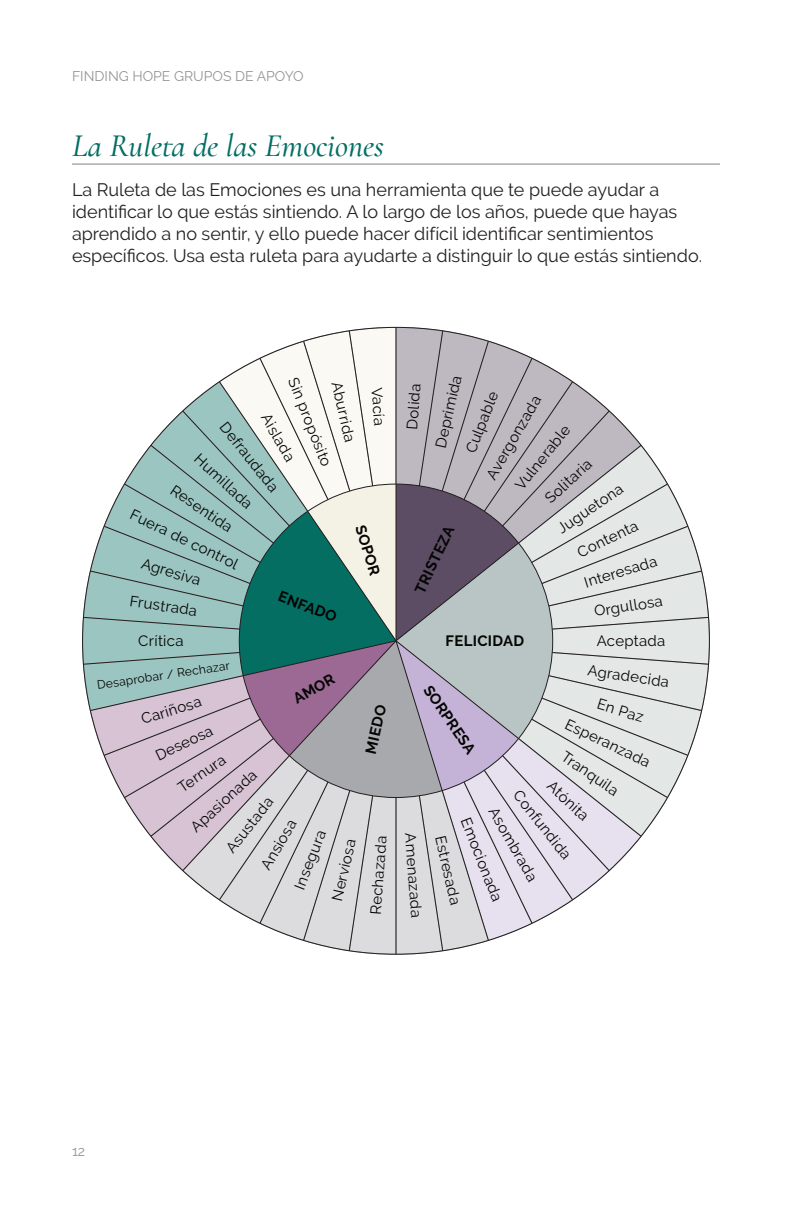
<style>
.page{position:relative;width:792px;height:1224px;background:#fff}
.page>*{position:absolute;margin:0;border:0;box-sizing:border-box;transform-origin:0 0}
.Section_Header{font:italic 500 32px "Cormorant Garamond";color:#056e63}
.t1{font:18px/22px "Raleway";color:#231f20}
.t2{font:15px "Raleway";letter-spacing:.02em;color:#050504}
.t3{font:700 15px "Raleway";letter-spacing:.02em;color:#050504}
.t4{font:14px "Raleway";color:#939598}
.t5{font:12px "Raleway";color:#050504}
</style>
<div class="page">
<hr style="left:72px;top:164px;width:648px;height:1px;background:#808285">
<svg style="left:83px;top:327px;width:626px;height:627px"></svg>
<p class="t4" style="left:72px;top:68px;width:233px">FINDING HOPE GRUPOS DE APOYO</p>
<p class="Section_Header" style="left:72px;top:126px;width:314px">La Ruleta de las Emociones</p>
<p class="t1" style="left:72px;top:178px;width:632px">La Ruleta de las Emociones es una herramienta que te puede ayudar a identificar lo que estás sintiendo. A lo largo de los años, puede que hayas aprendido a no sentir, y ello puede hacer difícil identificar sentimientos específicos. Usa esta ruleta para ayudarte a distinguir lo que estás sintiendo.</p>
<p class="t2" style="left:432px;top:446px;width:76px;rotate:-77deg">Deprimida</p>
<p class="t2" style="left:301px;top:375px;width:95px;rotate:69deg">Sin propósito</p>
<p class="t2" style="left:345px;top:380px;width:63px;rotate:77deg">Aburrida</p>
<p class="t2" style="left:386px;top:387px;width:40px;rotate:86deg">Vacía</p>
<p class="t2" style="left:403px;top:429px;width:47px;rotate:-86deg">Dolida</p>
<p class="t2" style="left:462px;top:449px;width:66px;rotate:-69deg">Culpable</p>
<p class="t2" style="left:483px;top:474px;width:95px;rotate:-60deg">Avergonzada</p>
<p class="t2" style="left:273px;top:410px;width:54px;rotate:60deg">Aislada</p>
<p class="t2" style="left:230px;top:419px;width:86px;rotate:51deg">Defraudada</p>
<p class="t2" style="left:511px;top:482px;width:80px;rotate:-51deg">Vulnerable</p>
<p class="t2" style="left:203px;top:450px;width:75px;rotate:43deg">Humillada</p>
<p class="t2" style="left:541px;top:494px;width:59px;rotate:-43deg">Solitaria</p>
<p class="t2" style="left:177px;top:481px;width:73px;rotate:34deg">Resentida</p>
<p class="t2" style="left:554px;top:523px;width:77px;rotate:-34deg">Juguetona</p>
<p class="t2" style="left:135px;top:505px;width:120px;rotate:26deg">Fuera de control</p>
<p class="t2" style="left:575px;top:545px;width:67px;rotate:-26deg">Contenta</p>
<p class="t3" style="left:368px;top:523px;width:54px;rotate:73deg">SOPOR</p>
<p class="t3" style="left:411px;top:588px;width:74px;rotate:-64deg">TRISTEZA</p>
<p class="t2" style="left:144px;top:554px;width:63px;rotate:17deg">Agresiva</p>
<p class="t2" style="left:131px;top:592px;width:69px;rotate:9deg">Frustrada</p>
<p class="t2" style="left:138px;top:632px;width:47px">Crítica</p>
<p class="t5" style="left:96px;top:678px;width:136px;rotate:-9deg">Desaprobar / Rechazar</p>
<p class="t2" style="left:139px;top:711px;width:64px;rotate:-17deg">Cariñosa</p>
<p class="t2" style="left:153px;top:749px;width:63px;rotate:-26deg">Deseosa</p>
<p class="t2" style="left:582px;top:574px;width:77px;rotate:-17deg">Interesada</p>
<p class="t3" style="left:282px;top:587px;width:63px;rotate:21deg">ENFADO</p>
<p class="t2" style="left:593px;top:603px;width:71px;rotate:-9deg">Orgullosa</p>
<p class="t3" style="left:446px;top:632px;width:80px">FELICIDAD</p>
<p class="t2" style="left:597px;top:632px;width:70px">Aceptada</p>
<p class="t2" style="left:589px;top:661px;width:84px;rotate:9deg">Agradecida</p>
<p class="t3" style="left:290px;top:692px;width:47px;rotate:-30deg">AMOR</p>
<p class="t3" style="left:435px;top:682px;width:81px;rotate:56deg">SORPRESA</p>
<p class="t2" style="left:600px;top:695px;width:49px;rotate:17deg">En Paz</p>
<p class="t3" style="left:362px;top:751px;width:51px;rotate:-77deg">MIEDO</p>
<p class="t2" style="left:570px;top:715px;width:94px;rotate:26deg">Esperanzada</p>
<p class="t2" style="left:568px;top:748px;width:67px;rotate:34deg">Tranquila</p>
<p class="t2" style="left:175px;top:781px;width:56px;rotate:-34deg">Ternura</p>
<p class="t2" style="left:187px;top:823px;width:86px;rotate:-43deg">Apasionada</p>
<p class="t2" style="left:556px;top:777px;width:52px;rotate:43deg">Atónita</p>
<p class="t2" style="left:523px;top:787px;width:85px;rotate:51deg">Confundida</p>
<p class="t2" style="left:222px;top:845px;width:68px;rotate:-51deg">Asustada</p>
<p class="t2" style="left:500px;top:804px;width:84px;rotate:60deg">Asombrada</p>
<p class="t2" style="left:474px;top:815px;width:91px;rotate:69deg">Emocionada</p>
<p class="t2" style="left:257px;top:864px;width:57px;rotate:-60deg">Ansiosa</p>
<p class="t2" style="left:291px;top:886px;width:64px;rotate:-69deg">Insegura</p>
<p class="t2" style="left:328px;top:899px;width:65px;rotate:-77deg">Nerviosa</p>
<p class="t2" style="left:367px;top:914px;width:80px;rotate:-86deg">Rechazada</p>
<p class="t2" style="left:419px;top:832px;width:86px;rotate:86deg">Amenazada</p>
<p class="t2" style="left:449px;top:834px;width:72px;rotate:77deg">Estresada</p>
<p class="t4" style="left:72px;top:1143px;width:15px">12</p>
</div>
